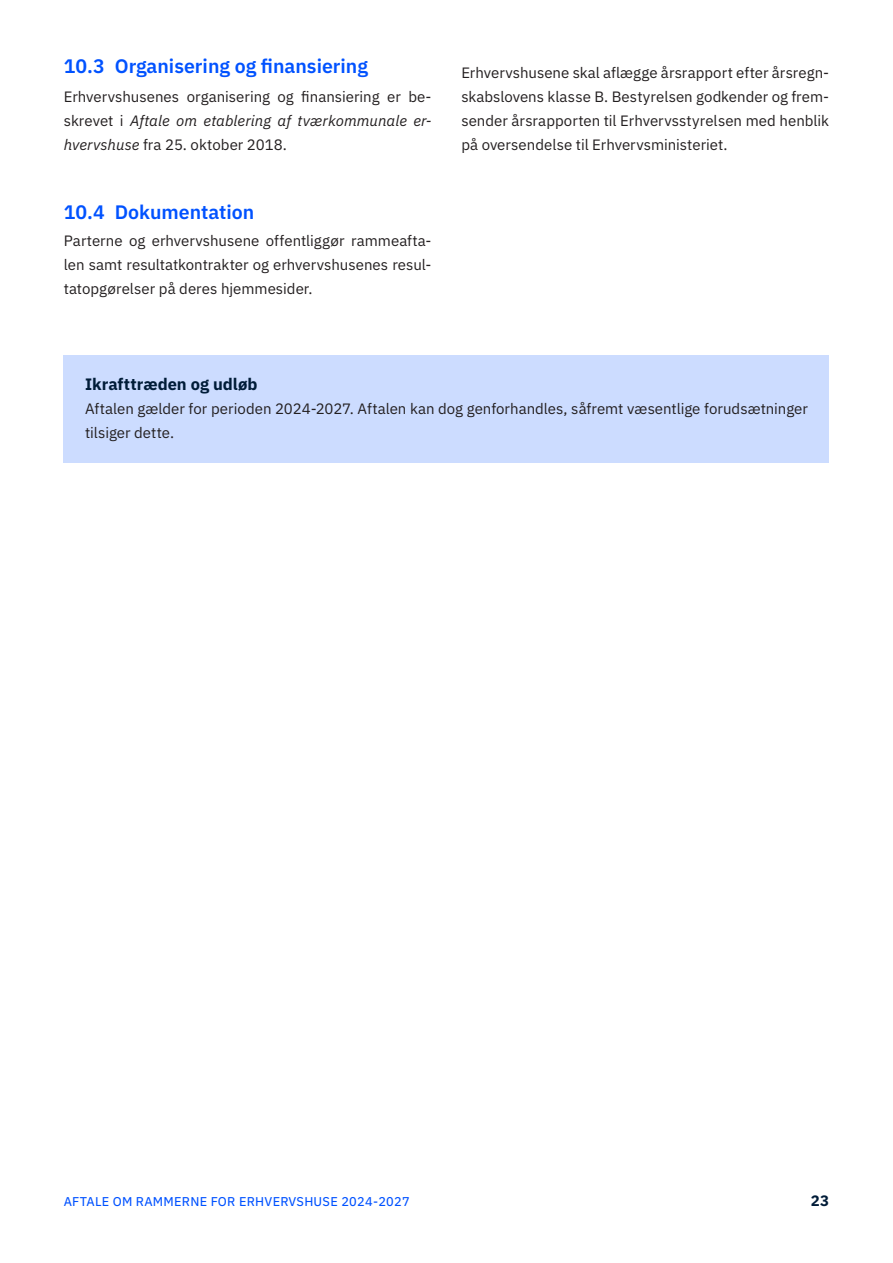
<style>
.page{position:relative;width:893px;height:1263px;background:#fff}
.page>*{position:absolute;margin:0;border:0;box-sizing:border-box;transform-origin:0 0}
.t1{font:600 19.5px "IBM Plex Sans";color:#0052ff}
.t2{font:700 16.5px "IBM Plex Sans";color:#001c38}
.t3{font:15px/24px "IBM Plex Sans";color:#231f20;text-align:justify}
.t4{font:700 15px "IBM Plex Sans";color:#001c38}
.t5{font:12.75px "IBM Plex Sans Text";letter-spacing:.02em;color:#0052ff}
.s1{font-style:italic}
</style>
<div class="page">
<div style="left:64px;top:356px;width:765px;height:59px;background:#ccdcff"></div>
<div style="left:64px;top:381px;width:765px;height:82px;background:#ccdcff"></div>
<h2 class="t1" style="left:64px;top:50px;width:306px">10.3 Organisering og finansiering</h2>
<p class="t3" style="left:64px;top:83px;width:369px">Erhvervshusenes organisering og finansiering er be&shy;skrevet i <span class="s1">Aftale om etablering af tværkommunale er&shy;hvervshuse</span> fra 25. oktober 2018.</p>
<h2 class="t1" style="left:64px;top:197px;width:192px">10.4 Dokumentation</h2>
<p class="t3" style="left:64px;top:227px;width:369px">Parterne og erhvervshusene offentliggør rammeafta&shy;len samt resultatkontrakter og erhvervshusenes resul&shy;tatopgørelser på deres hjemmesider.</p>
<p class="t3" style="left:461px;top:59px;width:369px">Erhvervshusene skal aflægge årsrapport efter årsregn&shy;skabslovens klasse B. Bestyrelsen godkender og frem&shy;sender årsrapporten til Erhvervsstyrelsen med henblik på oversendelse til Erhvervsministeriet.</p>
<h2 class="t2" style="left:85px;top:371px;width:174px">Ikrafttræden og udløb</h2>
<p class="t3" style="left:85px;top:395px;width:724px">Aftalen gælder for perioden 2024-2027. Aftalen kan dog genforhandles, såfremt væsentlige forudsætninger tilsiger dette.</p>
<p class="t5" style="left:64px;top:1192px;width:347px">AFTALE OM RAMMERNE FOR ERHVERVSHUSE 2024-2027</p>
<p class="t4" style="left:811px;top:1189px;width:20px">23</p>
</div>
